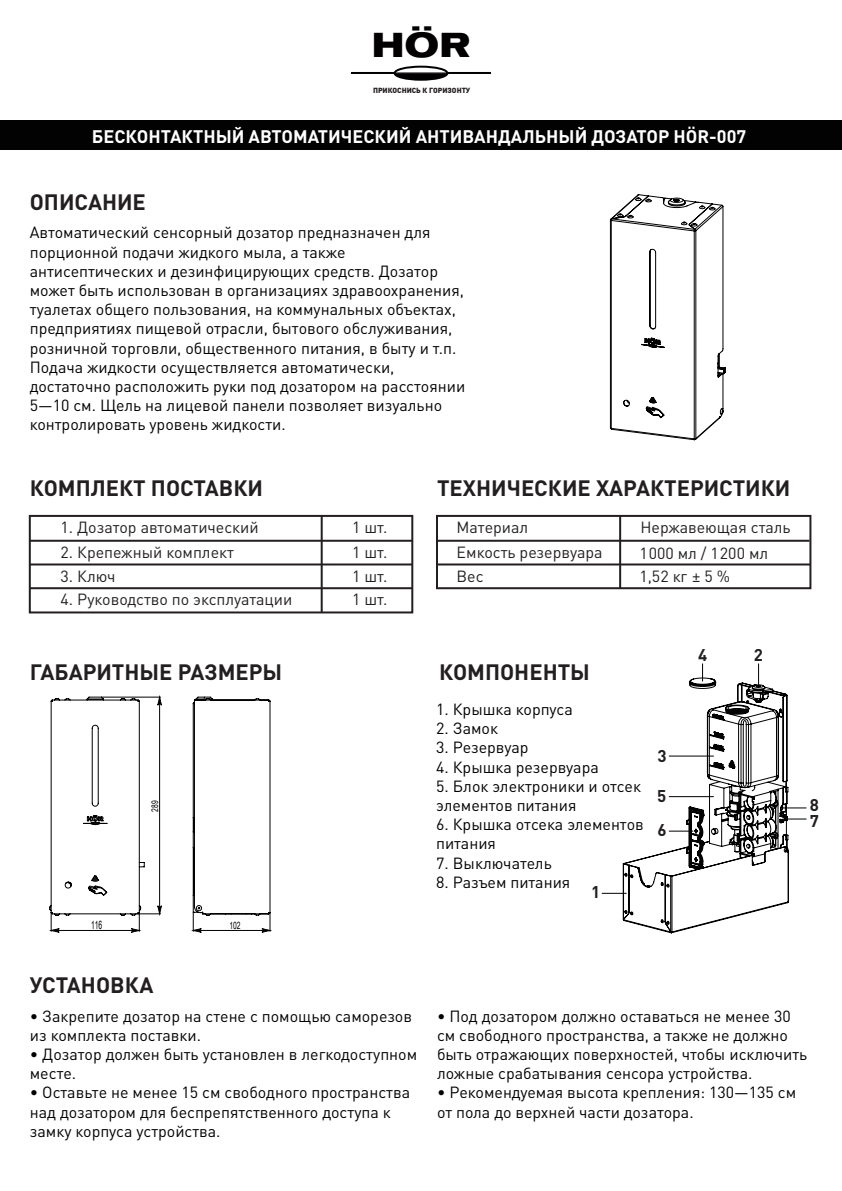
<style>
.page{position:relative;width:842px;height:1191px;background:#fff}
.page>*{position:absolute;margin:0;border:0;box-sizing:border-box;transform-origin:0 0}
.t1{font:700 expanded 34.2px "Akzidenz Grotesk Pro";color:#020000}
.t2{font:700 22px "DIN Pro";color:#231f20}
.t3{font:700 18px "DIN Pro";color:#fff}
.t4{font:700 16.8px "DIN Pro";color:#231f20}
.t5{font:16px/19.2px "DIN Pro";color:#010101}
.t6{font:16px/24.8px "DIN Pro";color:#231f20}
.t7{font:11.6px "Arial Unicode MS";color:#010101;scale:.57 1}
.t8{font:10.2px "Arial Unicode MS";color:#010101;scale:.65 1}
.t9{font:9.2px "Arial Unicode MS";color:#010101;scale:.72 1}
.t10{font:900 7.4px "DIN Pro";color:#231f20}
</style>
<div class="page">
<svg style="left:395px;top:73px;width:52px;height:7px"></svg>
<hr style="left:447px;top:72px;width:44px;height:2px;background:#020000">
<hr style="left:395px;top:72px;width:52px;height:1px;background:#020000">
<hr style="left:351px;top:72px;width:44px;height:2px;background:#020000">
<div style="left:394px;top:66px;width:54px;height:15px;border:2px solid #020000;border-radius:50%"></div>
<div style="left:0;top:121px;width:842px;height:29px;background:#030202"></div>
<svg style="left:610px;top:194px;width:116px;height:246px"></svg>
<div style="left:29px;top:515px;width:384px;height:98px;border:2px solid #231f20"></div>
<hr style="left:30px;top:540px;width:382px;height:2px;background:#231f20">
<hr style="left:30px;top:563px;width:382px;height:2px;background:#231f20">
<hr style="left:30px;top:587px;width:382px;height:2px;background:#231f20">
<hr style="left:321px;top:516px;width:2px;height:96px;background:#231f20">
<div style="left:436px;top:515px;width:375px;height:74px;border:2px solid #231f20"></div>
<hr style="left:436px;top:540px;width:373px;height:2px;background:#231f20">
<hr style="left:437px;top:563px;width:373px;height:2px;background:#231f20">
<hr style="left:619px;top:516px;width:2px;height:72px;background:#231f20">
<svg style="left:49px;top:695px;width:113px;height:238px"></svg>
<svg style="left:191px;top:696px;width:81px;height:237px"></svg>
<svg style="left:702px;top:664px;width:1px;height:13px"></svg>
<svg style="left:758px;top:664px;width:1px;height:13px"></svg>
<svg style="left:602px;top:892px;width:21px;height:1px"></svg>
<svg style="left:789px;top:818px;width:17px;height:1px"></svg>
<svg style="left:789px;top:807px;width:17px;height:1px"></svg>
<svg style="left:623px;top:677px;width:166px;height:256px"></svg>
<h1 class="t1" style="left:372px;top:23px;width:99px">HÖR</h1>
<p class="t10" style="left:373px;top:84px;width:99px">ПРИКОСНИСЬ К ГОРИЗОНТУ</p>
<p class="t3" style="left:92px;top:121px;width:656px">БЕСКОНТАКТНЫЙ АВТОМАТИЧЕСКИЙ АНТИВАНДАЛЬНЫЙ ДОЗАТОР HÖR-007</p>
<h2 class="t2" style="left:30px;top:184px;width:118px">ОПИСАНИЕ</h2>
<p class="t5" style="left:30px;top:221px;width:437px">Автоматический сенсорный дозатор предназначен для порционной подачи жидкого мыла, а также антисептических и дезинфицирующих средств. Дозатор может быть использован в организациях здравоохранения, туалетах общего пользования, на коммунальных объектах, предприятиях пищевой отрасли, бытового обслуживания, розничной торговли, общественного питания, в быту и т.п.<br>Подача жидкости осуществляется автоматически, достаточно расположить руки под дозатором на расстоянии 5—10 см. Щель на лицевой панели позволяет визуально контролировать уровень жидкости.</p>
<h2 class="t2" style="left:30px;top:470px;width:235px">КОМПЛЕКТ ПОСТАВКИ</h2>
<p class="t6" style="left:61px;top:514px;width:200px">1. Дозатор автоматический</p>
<p class="t6" style="left:352px;top:514px;width:37px">1 шт.<br>1 шт.</p>
<p class="t6" style="left:352px;top:563px;width:37px;line-height:23.2px">1 шт.<br>1 шт.</p>
<p class="t6" style="left:61px;top:538px;width:175px">2. Крепежный комплект</p>
<p class="t6" style="left:61px;top:562px;width:57px">3. Ключ</p>
<p class="t6" style="left:61px;top:585px;width:233px">4. Руководство по эксплуатации</p>
<h2 class="t2" style="left:30px;top:653px;width:254px">ГАБАРИТНЫЕ РАЗМЕРЫ</h2>
<p class="t7" style="left:91px;top:916px;width:21px">116</p>
<p class="t9" style="left:148px;top:811px;width:17px;rotate:-90deg">289</p>
<p class="t8" style="left:229px;top:918px;width:19px">102</p>
<h2 class="t2" style="left:30px;top:966px;width:125px">УСТАНОВКА</h2>
<p class="t5" style="left:30px;top:1004px;width:384px">• Закрепите дозатор на стене с помощью саморезов из комплекта поставки.</p>
<p class="t5" style="left:30px;top:1043px;width:389px">• Дозатор должен быть установлен в легкодоступном месте.</p>
<p class="t5" style="left:30px;top:1081px;width:382px">• Оставьте не менее 15 см свободного пространства над дозатором для беспрепятственного доступа к замку корпуса устройства.</p>
<h2 class="t2" style="left:437px;top:470px;width:355px">ТЕХНИЧЕСКИЕ ХАРАКТЕРИСТИКИ</h2>
<p class="t6" style="left:457px;top:514px;width:73px">Материал</p>
<p class="t6" style="left:639px;top:513px;width:153px">Нержавеющая сталь<br>1000 мл / 1200 мл</p>
<p class="t6" style="left:639px;top:562px;width:92px">1,52 кг ± 5 %</p>
<p class="t6" style="left:457px;top:539px;width:147px;line-height:23.6px">Емкость резервуара<br>Вес</p>
<h2 class="t2" style="left:439px;top:653px;width:152px">КОМПОНЕНТЫ</h2>
<p class="t5" style="left:436px;top:698px;width:138px">1. Крышка корпуса</p>
<p class="t5" style="left:436px;top:717px;width:63px">2. Замок</p>
<p class="t5" style="left:436px;top:736px;width:94px">3. Резервуар</p>
<p class="t5" style="left:436px;top:755px;width:164px">4. Крышка резервуара</p>
<p class="t5" style="left:436px;top:775px;width:206px">5. Блок электроники и отсек элементов питания</p>
<p class="t5" style="left:436px;top:813px;width:209px">6. Крышка отсека элементов питания</p>
<p class="t5" style="left:436px;top:851px;width:117px">7. Выключатель</p>
<p class="t5" style="left:436px;top:871px;width:136px">8. Разъем питания</p>
<p class="t4" style="left:591px;top:878px;width:11px">1</p>
<p class="t4" style="left:657px;top:741px;width:11px">3</p>
<p class="t4" style="left:657px;top:781px;width:11px">5</p>
<p class="t4" style="left:657px;top:816px;width:11px">6</p>
<p class="t4" style="left:698px;top:640px;width:11px">4</p>
<p class="t4" style="left:754px;top:641px;width:11px">2</p>
<p class="t4" style="left:810px;top:791px;width:11px">8</p>
<p class="t4" style="left:810px;top:806px;width:11px">7</p>
<p class="t5" style="left:437px;top:1004px;width:372px">• Под дозатором должно оставаться не менее 30 см свободного пространства, а также не должно быть отражающих поверхностей, чтобы исключить ложные срабатывания сенсора устройства.</p>
<p class="t5" style="left:437px;top:1081px;width:361px">• Рекомендуемая высота крепления: 130—135 см от пола до верхней части дозатора.</p>
</div>
